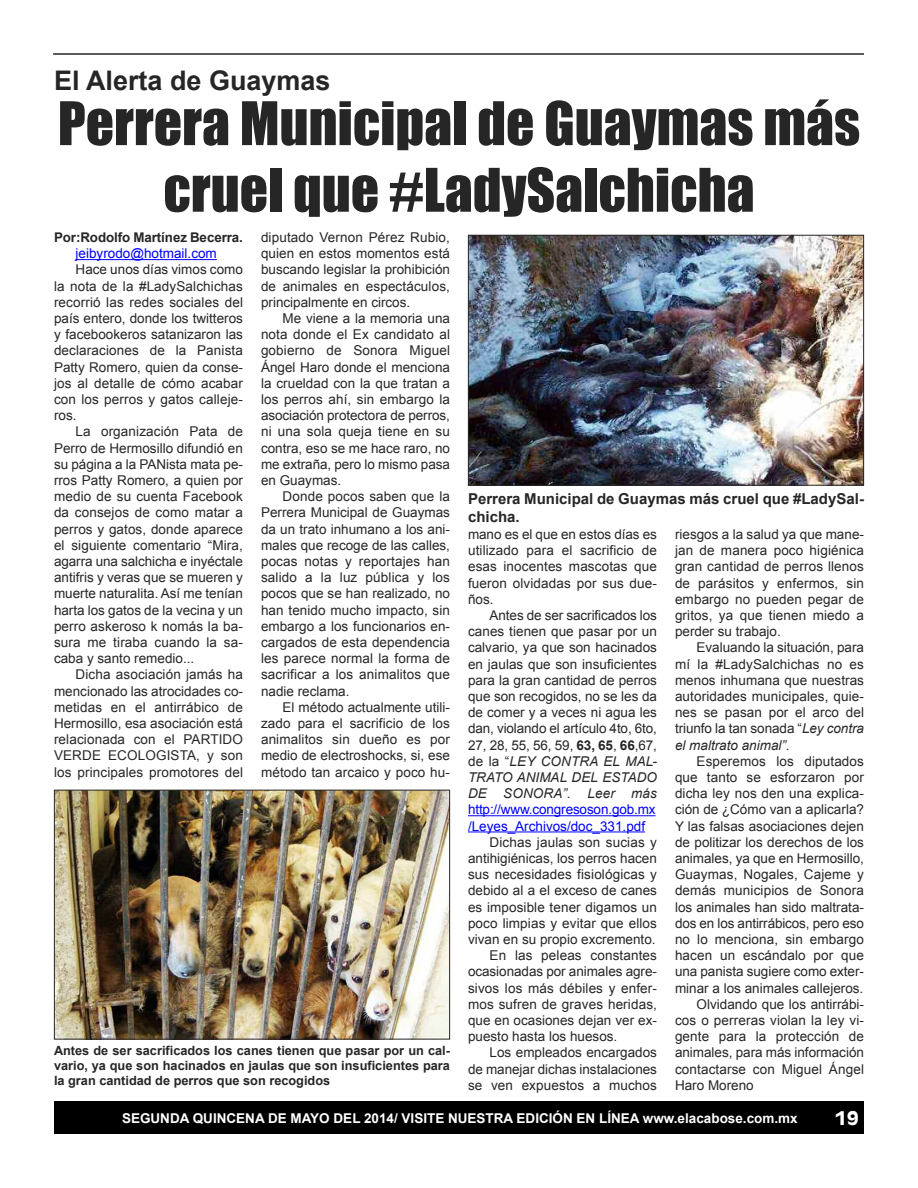
<style>
.page{position:relative;width:918px;height:1188px;background:#fff}
.page>*{position:absolute;margin:0;border:0;box-sizing:border-box;transform-origin:0 0}
.t1{font:55.5px/66.6px "Impact";color:#272627;text-align:center}
.t2{font:700 27px "Arial";color:#272627}
.t3{font:700 18px "Antique Olive";color:#fff}
.t4{font:700 15px/18px "Arial";color:#272627}
.t5{font:13.5px/16.2px "Arial";letter-spacing:.005em;color:#272627;text-align:justify}
.t6{font:13.5px/16.2px "Arial";color:#00f}
.t7{font:700 13.5px "Arial";color:#fff}
.t8{font:700 13.35px "Arial";letter-spacing:-.005em;color:#272627}
.t9{font:700 12.75px/15.3px "Arial";color:#272627;text-align:justify}
.s1{font-weight:700}
.s2{font-style:italic}
</style>
<div class="page">
<div style="left:54px;top:1102px;width:810px;height:32px;background:#000"></div>
<hr style="left:53px;top:53px;width:811px;height:2px;background:#272627">
<hr style="left:76px;top:259px;width:141px;height:1px;background:#00f">
<hr style="left:468px;top:815px;width:188px;height:1px;background:#00f">
<hr style="left:468px;top:832px;width:177px;height:1px;background:#00f">
<img style="left:470px;top:237px;width:392px;height:247px">
<div style="left:468px;top:235px;width:396px;height:251px;border:1px solid #272627"></div>
<img style="left:56px;top:792px;width:392px;height:246px">
<div style="left:54px;top:790px;width:396px;height:250px;border:1px solid #272627"></div>
<h2 class="t2" style="left:54px;top:65px;width:278px">El Alerta de Guaymas</h2>
<h1 class="t1" style="left:58px;top:90px;width:804px">Perrera Municipal de Guaymas más cruel que #LadySalchicha</h1>
<p class="t8" style="left:54px;top:230px;width:191px">Por:Rodolfo Martínez Becerra.</p>
<p class="t6" style="left:76px;top:245px;width:143px">jeibyrodo@hotmail.com</p>
<p class="t5" style="left:54px;top:262px;width:191px;text-indent:22px">Hace unos días vimos como la nota de la #LadySalchichas recorrió las redes sociales del país entero, donde los twitteros y facebookeros satanizaron las declaraciones de la Panista Patty Romero, quien da conse&shy;jos al detalle de cómo acabar con los perros y gatos calleje&shy;ros.</p>
<p class="t5" style="left:54px;top:424px;width:191px;text-indent:22px">La organización Pata de Perro de Hermosillo difundió en su página a la PANista mata pe&shy;rros Patty Romero, a quien por medio de su cuenta Facebook da consejos de como matar a perros y gatos, donde aparece el siguiente comentario “Mira, agarra una salchicha e inyéctale antifris y veras que se mueren y muerte naturalita. Así me tenían harta los gatos de la vecina y un perro askeroso k nomás la ba&shy;sura me tiraba cuando la sa&shy;caba y santo remedio...</p>
<p class="t5" style="left:54px;top:667px;width:191px;text-indent:22px">Dicha asociación jamás ha mencionado las atrocidades co&shy;metidas en el antirrábico de Hermosillo, esa asociación está relacionada con el PARTIDO VERDE ECOLOGISTA, y son los principales promotores del</p>
<p class="t5" style="left:261px;top:229px;width:191px">diputado Vernon Pérez Rubio, quien en estos momentos está buscando legislar la prohibición de animales en espectáculos, principalmente en circos.</p>
<p class="t5" style="left:261px;top:310px;width:191px;text-indent:22px">Me viene a la memoria una nota donde el Ex candidato al gobierno de Sonora Miguel Ángel Haro donde el menciona la crueldad con la que tratan a los perros ahí, sin embargo la asociación protectora de perros, ni una sola queja tiene en su contra, eso se me hace raro, no me extraña, pero lo mismo pasa en Guaymas.</p>
<p class="t5" style="left:261px;top:488px;width:191px;text-indent:22px">Donde pocos saben que la Perrera Municipal de Guaymas da un trato inhumano a los ani&shy;males que recoge de las calles, pocas notas y reportajes han salido a la luz pública y los pocos que se han realizado, no han tenido mucho impacto, sin embargo a los funcionarios en&shy;cargados de esta dependencia les parece normal la forma de sacrificar a los animalitos que nadie reclama.</p>
<p class="t5" style="left:261px;top:699px;width:191px;text-indent:22px">El método actualmente utili&shy;zado para el sacrificio de los animalitos sin dueño es por medio de electroshocks, si, ese método tan arcaico y poco hu-</p>
<p class="t4" style="left:468px;top:489px;width:397px">Perrera Municipal de Guaymas más cruel que #LadySal&shy;chicha.</p>
<p class="t5" style="left:468px;top:526px;width:191px">mano es el que en estos días es utilizado para el sacrificio de esas inocentes mascotas que fueron olvidadas por sus due&shy;ños.</p>
<p class="t5" style="left:468px;top:607px;width:191px;text-indent:22px">Antes de ser sacrificados los canes tienen que pasar por un calvario, ya que son hacinados en jaulas que son insuficientes para la gran cantidad de perros que son recogidos, no se les da de comer y a veces ni agua les dan, violando el artículo 4to, 6to, 27, 28, 55, 56, 59, <span class="s1">63, 65</span>, <span class="s1">66</span>,67, de la “<span class="s2">LEY CONTRA EL MAL-TRATO ANIMAL DEL ESTADO DE SONORA”. Leer más</span></p>
<p class="t6" style="left:468px;top:802px;width:189px">http://www.congresoson.gob.mx /Leyes_Archivos/doc_331.pdf</p>
<p class="t5" style="left:490px;top:834px;width:169px">Dichas jaulas son sucias y</p>
<p class="t5" style="left:468px;top:850px;width:190px">antihigiénicas, los perros hacen</p>
<p class="t5" style="left:468px;top:866px;width:191px">sus necesidades fisiológicas y</p>
<p class="t5" style="left:468px;top:883px;width:191px">debido al a el exceso de canes</p>
<p class="t5" style="left:468px;top:899px;width:190px">es imposible tener digamos un</p>
<p class="t5" style="left:468px;top:915px;width:191px">poco limpias y evitar que ellos</p>
<p class="t5" style="left:468px;top:931px;width:189px">vivan en su propio excremento.</p>
<p class="t5" style="left:490px;top:947px;width:169px">En las peleas constantes</p>
<p class="t5" style="left:468px;top:964px;width:191px">ocasionadas por animales agre-</p>
<p class="t5" style="left:468px;top:980px;width:191px">sivos los más débiles y enfer-</p>
<p class="t5" style="left:468px;top:996px;width:191px">mos sufren de graves heridas,</p>
<p class="t5" style="left:468px;top:1012px;width:191px">que en ocasiones dejan ver ex-</p>
<p class="t5" style="left:468px;top:1028px;width:151px">puesto hasta los huesos.</p>
<p class="t5" style="left:490px;top:1045px;width:169px">Los empleados encargados</p>
<p class="t5" style="left:468px;top:1061px;width:190px">de manejar dichas instalaciones</p>
<p class="t5" style="left:468px;top:1077px;width:191px">se ven expuestos a muchos</p>
<p class="t5" style="left:675px;top:526px;width:191px">riesgos a la salud ya que mane&shy;jan de manera poco higiénica gran cantidad de perros llenos de parásitos y enfermos, sin embargo no pueden pegar de gritos, ya que tienen miedo a perder su trabajo.</p>
<p class="t5" style="left:675px;top:640px;width:191px;text-indent:22px">Evaluando la situación, para mí la #LadySalchichas no es menos inhumana que nuestras autoridades municipales, quie&shy;nes se pasan por el arco del triunfo la tan sonada “<span class="s2">Ley contra el maltrato animal”.</span></p>
<p class="t5" style="left:697px;top:753px;width:169px">Esperemos los diputados</p>
<p class="t5" style="left:675px;top:769px;width:191px">que tanto se esforzaron por</p>
<p class="t5" style="left:675px;top:785px;width:191px">dicha ley nos den una explica-</p>
<p class="t5" style="left:675px;top:802px;width:190px">ción de ¿Cómo van a aplicarla?</p>
<p class="t5" style="left:675px;top:818px;width:190px">Y las falsas asociaciones dejen</p>
<p class="t5" style="left:675px;top:834px;width:191px">de politizar los derechos de los</p>
<p class="t5" style="left:675px;top:850px;width:191px">animales, ya que en Hermosillo,</p>
<p class="t5" style="left:675px;top:866px;width:191px">Guaymas, Nogales, Cajeme y</p>
<p class="t5" style="left:675px;top:883px;width:190px">demás municipios de Sonora</p>
<p class="t5" style="left:675px;top:899px;width:191px">los animales han sido maltrata-</p>
<p class="t5" style="left:675px;top:915px;width:190px">dos en los antirrábicos, pero eso</p>
<p class="t5" style="left:675px;top:931px;width:190px">no lo menciona, sin embargo</p>
<p class="t5" style="left:675px;top:947px;width:190px">hacen un escándalo por que</p>
<p class="t5" style="left:675px;top:964px;width:190px">una panista sugiere como exter-</p>
<p class="t5" style="left:675px;top:980px;width:190px">minar a los animales callejeros.</p>
<p class="t5" style="left:697px;top:996px;width:169px">Olvidando que los antirrábi-</p>
<p class="t5" style="left:675px;top:1012px;width:191px">cos o perreras violan la ley vi-</p>
<p class="t5" style="left:675px;top:1028px;width:190px">gente para la protección de</p>
<p class="t5" style="left:675px;top:1045px;width:190px">animales, para más información</p>
<p class="t5" style="left:675px;top:1061px;width:190px">contactarse con Miguel Ángel</p>
<p class="t5" style="left:675px;top:1077px;width:80px">Haro Moreno</p>
<p class="t9" style="left:54px;top:1043px;width:398px">Antes de ser sacrificados los canes tienen que pasar por un cal&shy;vario, ya que son hacinados en jaulas que son insuficientes para la gran cantidad de perros que son recogidos</p>
<p class="t7" style="left:122px;top:1111px;width:677px">SEGUNDA QUINCENA DE MAYO DEL 2014/ VISITE NUESTRA EDICIÓN EN LÍNEA www.elacabose.com.mx</p>
<h3 class="t3" style="left:835px;top:1106px;width:25px">19</h3>
</div>
